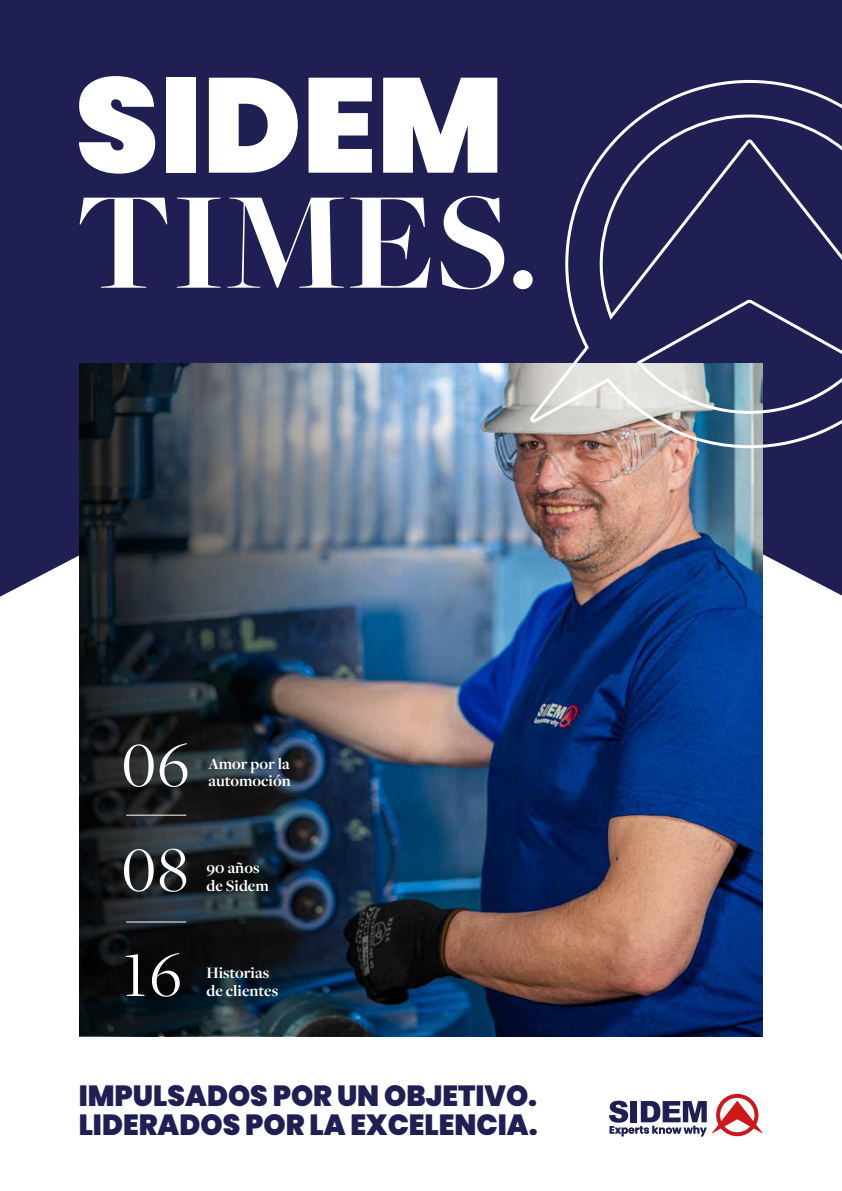
<style>
.page{position:relative;width:842px;height:1191px;background:#fff}
.page>*{position:absolute;margin:0;border:0;box-sizing:border-box;transform-origin:0 0}
.t1{font:700 144px "Freight Big Pro";letter-spacing:.005em;color:#fff}
.t2{font:900 134.1px "Poppins";color:#fff}
.t3{font:66px/104.8px "Freight Disp Pro";color:#fff;text-align:justify}
.t4{font:900 29.1px/29.1px "Poppins";color:#201f53}
.t5{font:700 16.5px/17.6px "Freight Disp Pro";color:#fff}
</style>
<div class="page">
<div style="left:0;top:0;width:842px;height:597px;background:#201f53"></div>
<img style="left:400px;top:364px;width:363px;height:672px">
<img style="left:79px;top:364px;width:321px;height:672px">
<hr style="left:126px;top:814px;width:60px;height:1px;background:#fff">
<hr style="left:126px;top:921px;width:60px;height:1px;background:#fff">
<svg style="left:609px;top:1093px;width:154px;height:43px"></svg>
<svg style="left:527px;top:78px;width:315px;height:372px;background:#43436c"></svg>
<h2 class="t2" style="left:75px;top:48px;width:430px">SIDEM</h2>
<h1 class="t1" style="left:75px;top:147px;width:465px">TIMES.</h1>
<h3 class="t3" style="left:122px;top:710px;width:69px">06<br>08<br>16</h3>
<p class="t5" style="left:208px;top:754px;width:84px">Amor por la automoción</p>
<p class="t5" style="left:207px;top:859px;width:64px">90 años de Sidem</p>
<p class="t5" style="left:207px;top:964px;width:73px">Historias de clientes</p>
<h3 class="t4" style="left:79px;top:1081px;width:461px">IMPULSADOS POR UN OBJETIVO.<br>LIDERADOS POR LA EXCELENCIA.</h3>
</div>
